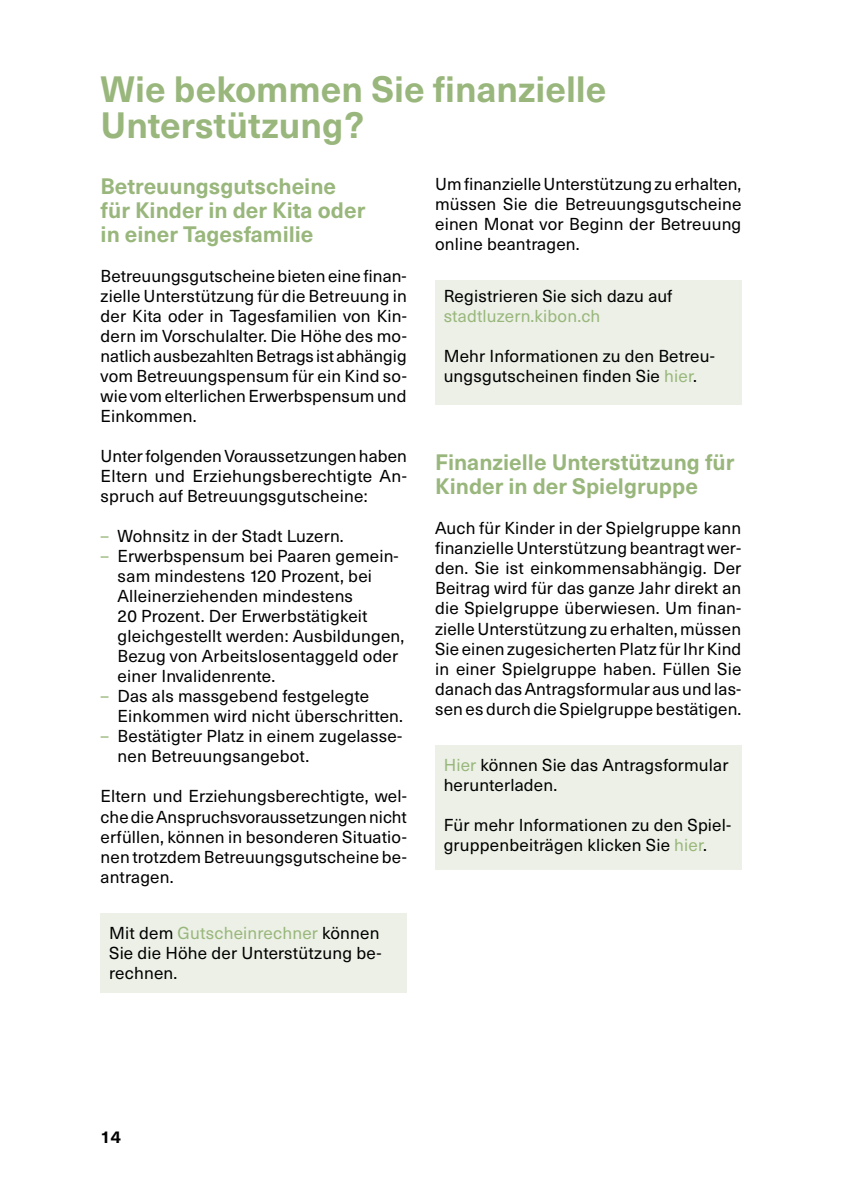
<style>
.page{position:relative;width:842px;height:1191px;background:#fff}
.page>*{position:absolute;margin:0;border:0;box-sizing:border-box;transform-origin:0 0}
.t1{font:700 36px/36px "Neue Haas Unica Pro";color:#99b77c}
.t2{font:700 22px/24px "Neue Haas Unica Pro";color:#99b77c}
.t3{font:17px/20px "Neue Haas Unica Pro";letter-spacing:.01em;color:#000;text-align:justify}
.t4{font:17px "Neue Haas Unica Pro";letter-spacing:.01em;color:#99b77c}
.t5{font:700 17px "Neue Haas Unica Pro";color:#000}
.s1{color:#99b77c}
</style>
<div class="page">
<div style="left:101px;top:913px;width:306px;height:80px;background:#ecf0e6"></div>
<div style="left:435px;top:280px;width:306px;height:125px;background:#ecf0e6"></div>
<div style="left:435px;top:745px;width:306px;height:125px;background:#ecf0e6"></div>
<h1 class="t1" style="left:101px;top:71px;width:507px">Wie bekommen Sie finanzielle<br>Unterstützung?</h1>
<p class="t2" style="left:101px;top:175px;width:266px">Betreuungsgutscheine für Kinder in der Kita oder in einer Tagesfamilie</p>
<p class="t3" style="left:101px;top:267px;width:308px">Betreuungsgutscheine bieten eine finan&shy;zielle Unterstützung für die Betreuung in der Kita oder in Tagesfamilien von Kin&shy;dern im Vorschulalter. Die Höhe des mo&shy;natlich ausbezahlten Betrags ist abhängig vom Betreuungspensum für ein Kind so&shy;wie vom elterlichen Erwerbspensum und Einkommen.</p>
<p class="t3" style="left:101px;top:447px;width:308px">Unter folgenden Voraussetzungen haben Eltern und Erziehungsberechtigte An&shy;spruch auf Betreuungsgutscheine:</p>
<p class="t3" style="left:101px;top:527px;width:245px"><span class="s1">–</span> Wohnsitz in der Stadt Luzern.</p>
<p class="t3" style="left:118px;top:546px;width:288px;text-align:left;text-indent:-17px"><span class="s1">–</span> Erwerbspensum bei Paaren gemein&shy;sam mindestens 120 Prozent, bei Alleinerziehenden mindestens<br>20 Prozent. Der Erwerbstätigkeit gleichgestellt werden: Ausbildungen, Bezug von Arbeitslosentaggeld oder einer Invalidenrente.</p>
<p class="t3" style="left:118px;top:686px;width:287px;text-indent:-17px"><span class="s1">–</span> Das als massgebend festgelegte<br>Einkommen wird nicht überschritten.</p>
<p class="t3" style="left:118px;top:726px;width:286px;text-indent:-17px"><span class="s1">–</span> Bestätigter Platz in einem zugelasse&shy;nen Betreuungsangebot.</p>
<p class="t3" style="left:101px;top:786px;width:308px">Eltern und Erziehungsberechtigte, wel&shy;che die Anspruchsvoraussetzungen nicht erfüllen, können in besonderen Situatio&shy;nen trotzdem Betreuungsgutscheine be&shy;antragen.</p>
<p class="t3" style="left:435px;top:175px;width:308px">Um finanzielle Unterstützung zu erhalten, müssen Sie die Betreuungsgutscheine einen Monat vor Beginn der Betreuung online beantragen.</p>
<p class="t3" style="left:444px;top:287px;width:230px">Registrieren Sie sich dazu auf</p>
<p class="t4" style="left:444px;top:306px;width:158px">stadtluzern.kibon.ch</p>
<p class="t3" style="left:444px;top:346px;width:273px">Mehr Informationen zu den Betreu&shy;ungsgutscheinen finden Sie <span class="s1">hier</span>.</p>
<p class="t2" style="left:435px;top:451px;width:301px">Finanzielle Unterstützung für<br>Kinder in der Spielgruppe</p>
<p class="t3" style="left:435px;top:519px;width:308px">Auch für Kinder in der Spielgruppe kann finanzielle Unterstützung beantragt wer&shy;den. Sie ist einkommensabhängig. Der Beitrag wird für das ganze Jahr direkt an die Spielgruppe überwiesen. Um finan&shy;zielle Unterstützung zu erhalten, müssen Sie einen zugesicherten Platz für Ihr Kind in einer Spielgruppe haben. Füllen Sie danach das Antragsformular aus und las&shy;sen es durch die Spielgruppe bestätigen.</p>
<p class="t3" style="left:444px;top:755px;width:286px"><span class="s1">Hier</span> können Sie das Antragsformular herunterladen.</p>
<p class="t3" style="left:444px;top:814px;width:289px">Für mehr Informationen zu den Spiel&shy;gruppenbeiträgen klicken Sie <span class="s1">hier</span>.</p>
<p class="t3" style="left:109px;top:923px;width:274px">Mit dem <span class="s1">Gutscheinrechner</span> können Sie die Höhe der Unterstützung be&shy;rechnen.</p>
<p class="t5" style="left:101px;top:1126px;width:22px">14</p>
</div>
